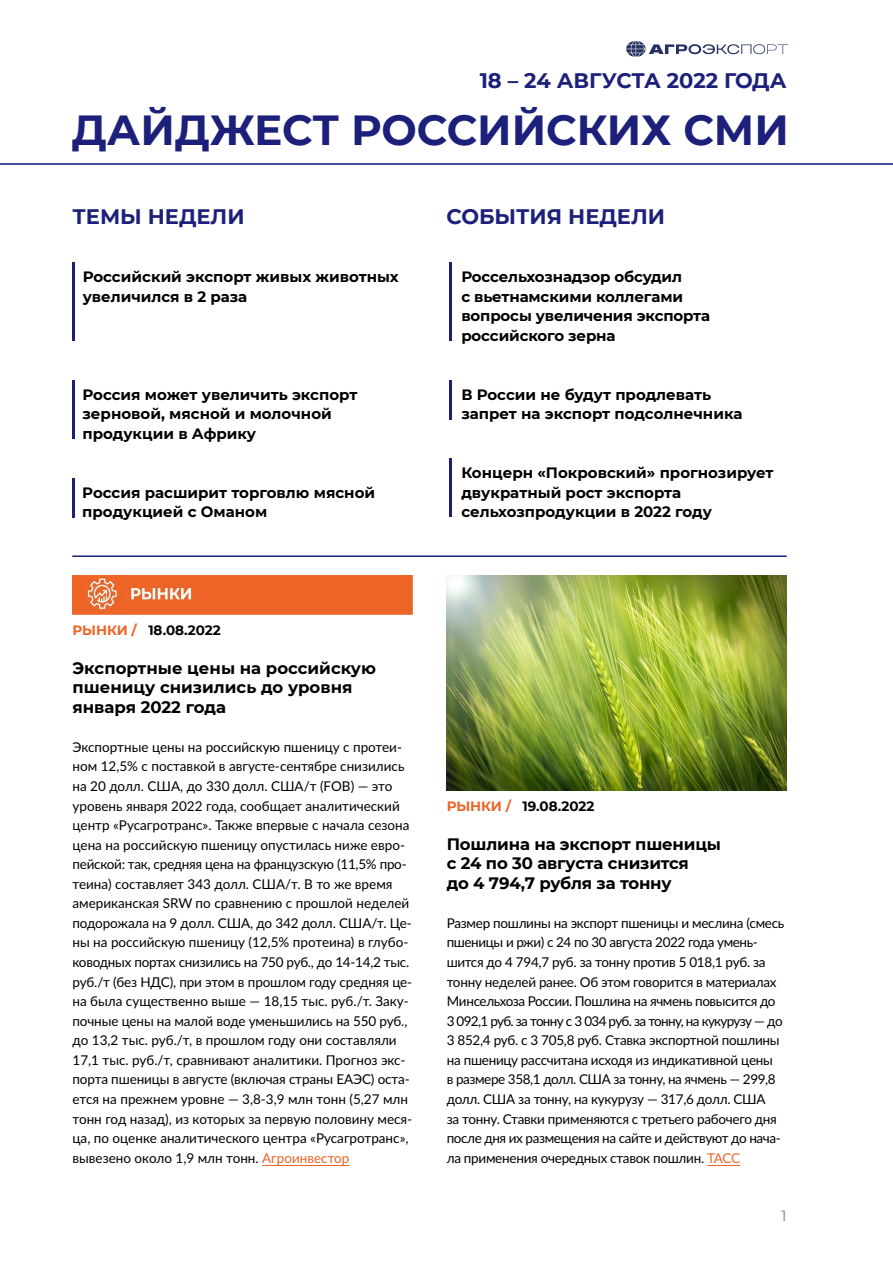
<style>
.page{position:relative;width:893px;height:1263px;background:#fff}
.page>*{position:absolute;margin:0;border:0;box-sizing:border-box;transform-origin:0 0}
.t1{font:700 42px "Montserrat";color:#1c207a}
.t2{font:700 21px "Montserrat";color:#1c207a}
.t3{font:700 16.5px/19.5px "Montserrat";letter-spacing:-.01em;color:#000}
.t4{font:700 15px/19.5px "Montserrat";color:#000}
.t5{font:500 15px "Montserrat";color:#9d9d9c}
.t6{font:13.5px/19.5px "Lato";letter-spacing:-.015em;color:#000}
.t7{font:700 13.5px "Montserrat";color:#000}
.s1{color:#ed6527}
</style>
<div class="page">
<hr style="left:0;top:163px;width:893px;height:2px;background:#494d95">
<hr style="left:72px;top:555px;width:715px;height:2px;background:#1c207a">
<hr style="left:72px;top:380px;width:3px;height:58px;background:#1c207a">
<hr style="left:72px;top:263px;width:3px;height:78px;background:#1c207a">
<hr style="left:72px;top:478px;width:3px;height:39px;background:#1c207a">
<hr style="left:449px;top:263px;width:3px;height:78px;background:#1c207a">
<hr style="left:449px;top:380px;width:3px;height:39px;background:#1c207a">
<hr style="left:449px;top:458px;width:3px;height:59px;background:#1c207a">
<hr style="left:262px;top:1165px;width:87px;height:1px;background:#ed6527">
<hr style="left:707px;top:1165px;width:33px;height:1px;background:#ed6527">
<img style="left:72px;top:576px;width:340px;height:39px">
<svg style="left:626px;top:41px;width:162px;height:16px"></svg>
<img style="left:446px;top:576px;width:341px;height:215px">
<h2 class="t2" style="left:480px;top:66px;width:308px">18 – 24 АВГУСТА 2022 ГОДА</h2>
<h1 class="t1" style="left:72px;top:100px;width:718px">ДАЙДЖЕСТ РОССИЙСКИХ СМИ</h1>
<h2 class="t2" style="left:72px;top:201px;width:174px">ТЕМЫ НЕДЕЛИ</h2>
<p class="t4" style="left:83px;top:267px;width:318px">Российский экспорт живых животных увеличился в 2 раза</p>
<p class="t4" style="left:82px;top:384px;width:276px">Россия может увеличить экспорт зерновой, мясной и молочной продукции в Африку</p>
<p class="t4" style="left:82px;top:482px;width:294px">Россия расширит торговлю мясной продукцией с Оманом</p>
<h2 class="t2" style="left:446px;top:201px;width:220px">СОБЫТИЯ НЕДЕЛИ</h2>
<p class="t4" style="left:461px;top:266px;width:250px">Россельхознадзор обсудил<br>с вьетнамскими коллегами вопросы увеличения экспорта российского зерна</p>
<p class="t4" style="left:461px;top:384px;width:283px">В России не будут продлевать запрет на экспорт подсолнечника</p>
<p class="t4" style="left:461px;top:462px;width:314px">Концерн «Покровский» прогнозирует двукратный рост экспорта сельхозпродукции в 2022 году</p>
<p class="t7" style="left:72px;top:620px;width:150px"><span class="s1">РЫНКИ /</span> 18.08.2022</p>
<p class="t3" style="left:72px;top:657px;width:305px">Экспортные цены на российскую пшеницу снизились до уровня января 2022 года</p>
<p class="t6" style="left:72px;top:737px;width:341px">Экспортные цены на российскую пшеницу с протеи&shy;ном 12,5% с поставкой в августе-сентябре снизились на 20 долл. США, до 330 долл. США/т (FOB) — это уровень января 2022 года, сообщает аналитический центр «Русагротранс». Также впервые с начала сезона цена на российскую пшеницу опустилась ниже евро&shy;пейской: так, средняя цена на французскую (11,5% про&shy;теина) составляет 343 долл. США/т. В то же время американская SRW по сравнению с прошлой неделей подорожала на 9 долл. США, до 342 долл. США/т. Це&shy;ны на российскую пшеницу (12,5% протеина) в глубо&shy;ководных портах снизились на 750 руб., до 14-14,2 тыс. руб./т (без НДС), при этом в прошлом году средняя це&shy;на была существенно выше — 18,15 тыс. руб./т. Заку&shy;почные цены на малой воде уменьшились на 550 руб., до 13,2 тыс. руб./т, в прошлом году они составляли 17,1 тыс. руб./т, сравнивают аналитики. Прогноз экс&shy;порта пшеницы в августе (включая страны ЕАЭС) оста&shy;ется на прежнем уровне — 3,8-3,9 млн тонн (5,27 млн тонн год назад), из которых за первую половину меся&shy;ца, по оценке аналитического центра «Русагротранс», вывезено около 1,9 млн тонн. <span class="s1">Агроинвестор</span></p>
<p class="t7" style="left:447px;top:796px;width:149px"><span class="s1">РЫНКИ /</span> 19.08.2022</p>
<p class="t3" style="left:447px;top:833px;width:276px">Пошлина на экспорт пшеницы с 24 по 30 августа снизится<br>до 4 794,7 рубля за тонну</p>
<p class="t6" style="left:447px;top:913px;width:339px">Размер пошлины на экспорт пшеницы и меслина (смесь пшеницы и ржи) с 24 по 30 августа 2022 года умень&shy;шится до 4 794,7 руб. за тонну против 5 018,1 руб. за тонну неделей ранее. Об этом говорится в материалах Минсельхоза России. Пошлина на ячмень повысится до 3 092,1 руб. за тонну с 3 034 руб. за тонну, на кукурузу — до 3 852,4 руб. с 3 705,8 руб. Ставка экспортной пошлины на пшеницу рассчитана исходя из индикативной цены<br>в размере 358,1 долл. США за тонну, на ячмень — 299,8 долл. США за тонну, на кукурузу — 317,6 долл. США<br>за тонну. Ставки применяются с третьего рабочего дня после дня их размещения на сайте и действуют до нача&shy;ла применения очередных ставок пошлин. <span class="s1">ТАСС</span></p>
<p class="t5" style="left:781px;top:1205px;width:7px">1</p>
</div>
